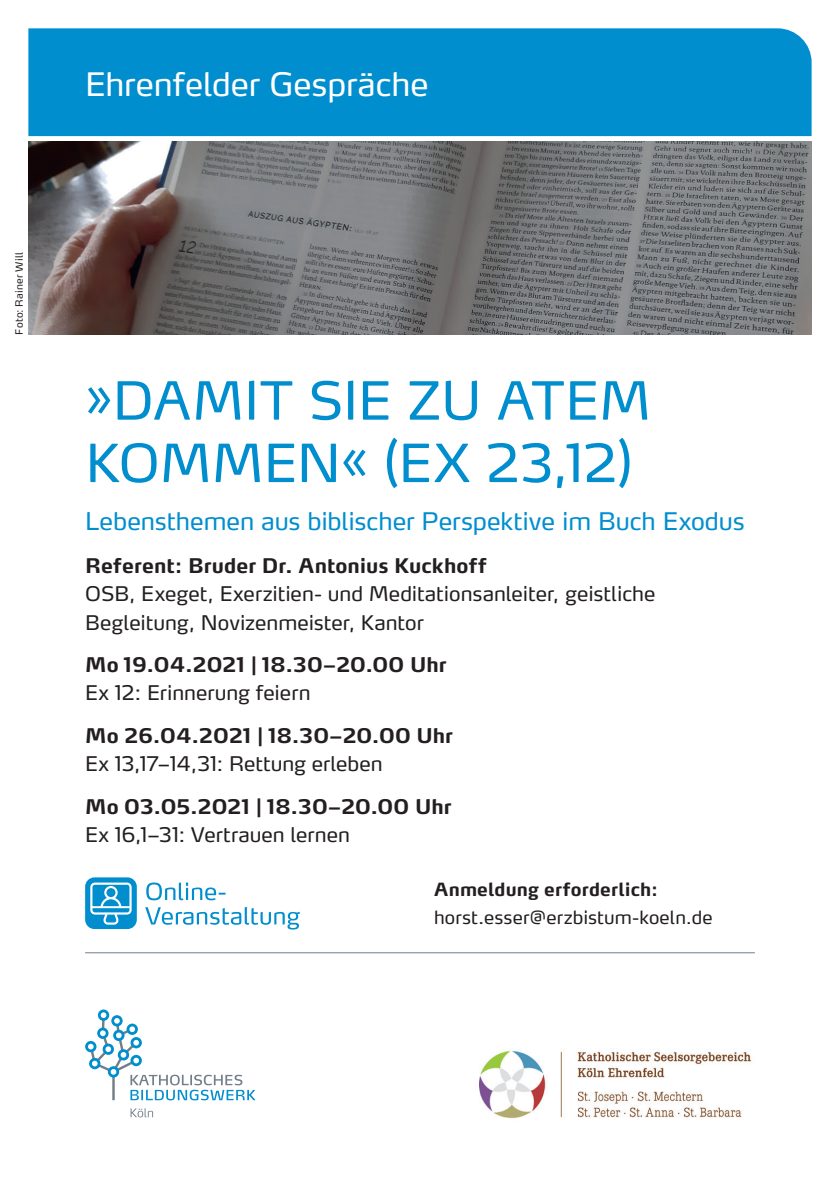
<style>
.page{position:relative;width:840px;height:1191px;background:#fff}
.page>*{position:absolute;margin:0;border:0;box-sizing:border-box;transform-origin:0 0}
.t1{font:52px/62.4px "Max OT";letter-spacing:-.005em;color:#008ecf}
.t2{font:32px "Max OT";letter-spacing:-.005em;color:#fff}
.t3{font:24px "Max OT";letter-spacing:-.005em;color:#008ecf}
.t4{font:20px/28.4px "Max OT";color:#231f20}
.t5{font:700 20px "Max OT";color:#231f20}
.t6{font:18px "Max OT";letter-spacing:.005em;color:#231f20}
.t7{font:700 18px "Max OT";letter-spacing:.005em;color:#231f20}
.t8{font:10px "Max OT";letter-spacing:.02em;color:#231f20}
</style>
<div class="page">
<div style="left:28px;top:28px;width:783px;height:108px;background:#008ecf"></div>
<hr style="left:85px;top:952px;width:669px;height:1px;background:#727f8a">
<svg style="left:85px;top:877px;width:52px;height:52px;background:#3fa9da"></svg>
<div style="left:106px;top:888px;width:9px;height:9px;background:#008ecf;border-radius:50%"></div>
<svg style="left:146px;top:882px;width:79px;height:18px"></svg>
<svg style="left:145px;top:907px;width:155px;height:22px"></svg>
<img style="left:28px;top:142px;width:783px;height:192px">
<svg style="left:85px;top:1009px;width:170px;height:91px"></svg>
<svg style="left:130px;top:1108px;width:23px;height:9px"></svg>
<img style="left:479px;top:1050px;width:273px;height:69px">
<p class="t8" style="left:13px;top:334px;width:84px;rotate:-90deg">Foto: Rainer Will</p>
<h2 class="t2" style="left:85px;top:65px;width:345px">Ehrenfelder Gespräche</h2>
<h1 class="t1" style="left:85px;top:369px;width:567px">»DAMIT SIE ZU ATEM<br>KOMMEN« (EX 23,12)</h1>
<p class="t3" style="left:85px;top:506px;width:660px">Lebensthemen aus biblischer Perspektive im Buch Exodus</p>
<p class="t5" style="left:85px;top:553px;width:402px">Referent: Bruder Dr. Antonius Kuckhoff</p>
<p class="t4" style="left:85px;top:579px;width:571px">OSB, Exeget, Exerzitien- und Meditationsanleiter, geistliche<br>Begleitung, Novizenmeister, Kantor</p>
<p class="t5" style="left:85px;top:652px;width:363px">Mo 19.04.2021 | 18.30–20.00 Uhr</p>
<p class="t4" style="left:85px;top:679px;width:227px">Ex 12: Erinnerung feiern</p>
<p class="t5" style="left:85px;top:723px;width:369px">Mo 26.04.2021 | 18.30–20.00 Uhr</p>
<p class="t4" style="left:85px;top:749px;width:299px">Ex 13,17–14,31: Rettung erleben</p>
<p class="t5" style="left:85px;top:794px;width:368px">Mo 03.05.2021 | 18.30–20.00 Uhr</p>
<p class="t4" style="left:85px;top:820px;width:266px">Ex 16,1–31: Vertrauen lernen</p>
<p class="t7" style="left:434px;top:878px;width:225px">Anmeldung erforderlich:</p>
<p class="t6" style="left:434px;top:906px;width:280px">horst.esser@erzbistum-koeln.de</p>
</div>
